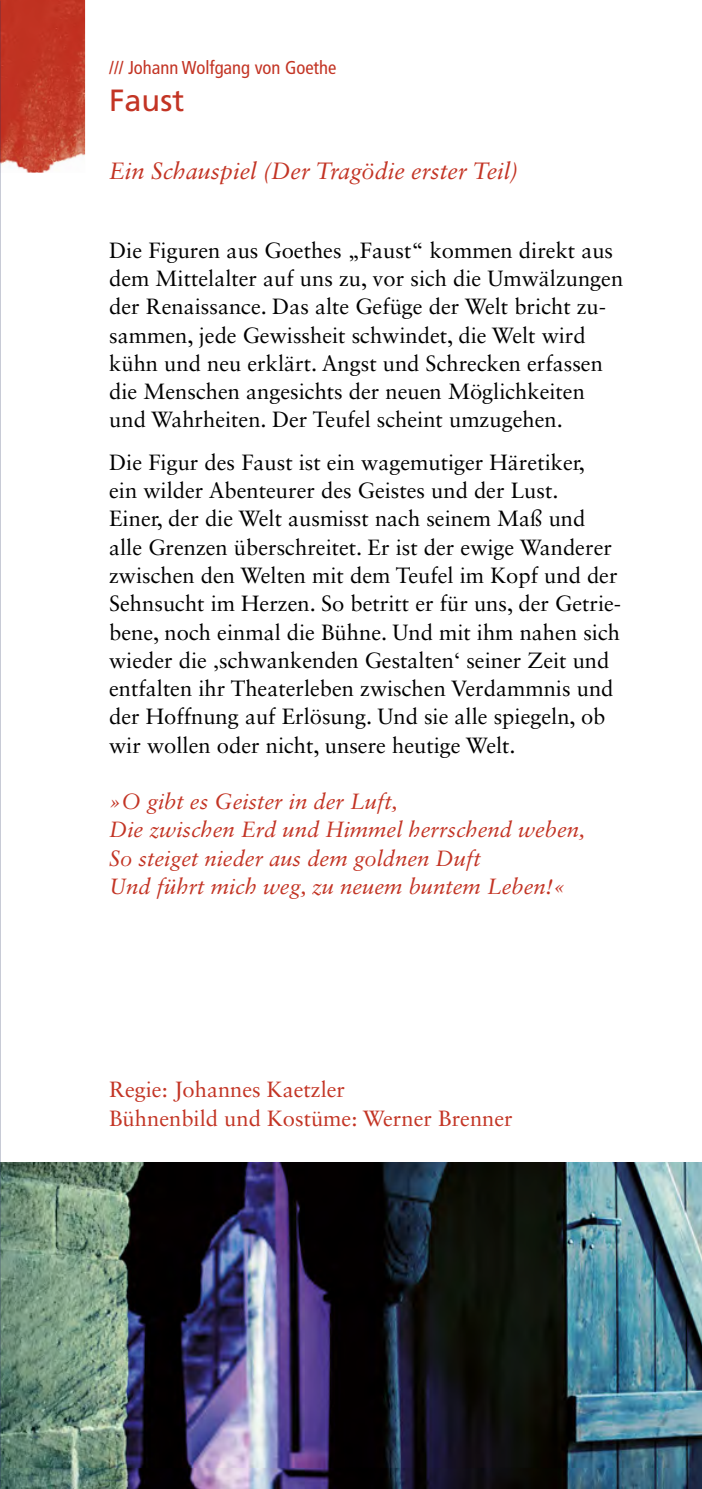
<style>
.page{position:relative;width:702px;height:1489px;background:#fff}
.page>*{position:absolute;margin:0;border:0;box-sizing:border-box;transform-origin:0 0}
.t1{font:30.75px "Frutiger";color:#c33424}
.t2{font:italic 23.5px "Sabon LT Std";color:#c33424}
.t3{font:22px/28.2px "Sabon LT Std";color:#000}
.t4{font:italic 22px/28.2px "Sabon LT Std";color:#c33424}
.t5{font:22px/28.8px "Sabon LT Std";color:#c33424}
.t6{font:condensed 18.5px "Frutiger LT Std";color:#c33424}
</style>
<div class="page">
<img style="left:0;top:1162px;width:702px;height:326px">
<img style="left:0;top:0;width:85px;height:173px">
<p class="t6" style="left:109px;top:57px;width:229px">/// Johann Wolfgang von Goethe</p>
<h1 class="t1" style="left:109px;top:82px;width:77px">Faust</h1>
<p class="t2" style="left:109px;top:157px;width:410px">Ein Schauspiel (Der Tragödie erster Teil)</p>
<p class="t3" style="left:109px;top:236px;width:515px">Die Figuren aus Goethes „Faust“ kommen direkt aus dem Mittelalter auf uns zu, vor sich die Umwälzungen der Renaissance. Das alte Gefüge der Welt bricht zu&shy;sammen, jede Gewissheit schwindet, die Welt wird kühn und neu erklärt. Angst und Schrecken erfassen die Menschen angesichts der neuen Möglichkeiten und Wahrheiten. Der Teufel scheint umzugehen.</p>
<p class="t3" style="left:109px;top:448px;width:513px">Die Figur des Faust ist ein wagemutiger Häretiker,<br>ein wilder Abenteurer des Geistes und der Lust.<br>Einer, der die Welt ausmisst nach seinem Maß und alle Grenzen überschreitet. Er ist der ewige Wanderer zwischen den Welten mit dem Teufel im Kopf und der Sehnsucht im Herzen. So betritt er für uns, der Getrie&shy;bene, noch einmal die Bühne. Und mit ihm nahen sich wieder die ‚schwankenden Gestalten‘ seiner Zeit und entfalten ihr Theaterleben zwischen Verdammnis und der Hoffnung auf Erlösung. Und sie alle spiegeln, ob wir wollen oder nicht, unsere heutige Welt.</p>
<p class="t4" style="left:109px;top:787px;width:477px">»O gibt es Geister in der Luft,<br>Die zwischen Erd und Himmel herrschend weben, So steiget nieder aus dem goldnen Duft<br>Und führt mich weg, zu neuem buntem Leben!«</p>
<p class="t5" style="left:109px;top:1074px;width:405px">Regie: Johannes Kaetzler<br>Bühnenbild und Kostüme: Werner Brenner</p>
</div>
